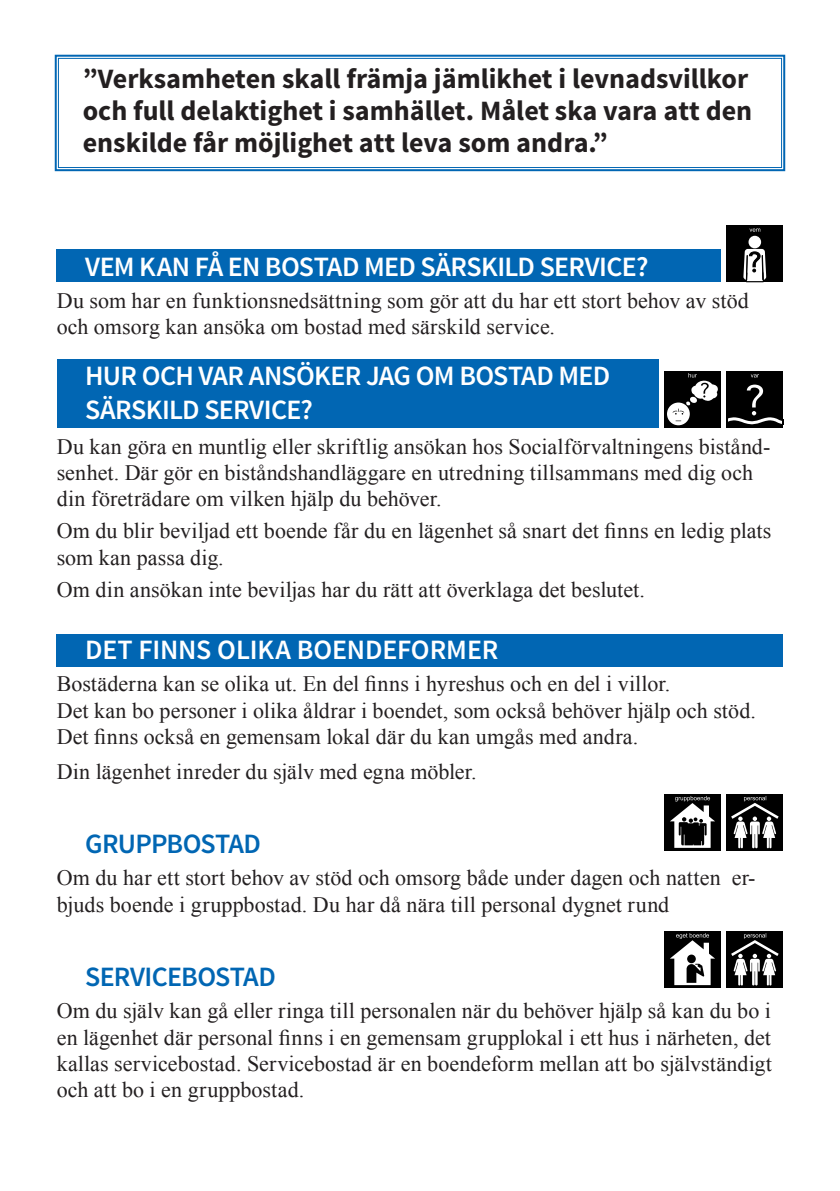
<style>
.page{position:relative;width:840px;height:1191px;background:#fff}
.page>*{position:absolute;margin:0;border:0;box-sizing:border-box;transform-origin:0 0}
.t1{font:700 28px/32px "Source Sans Pro";color:#231f20}
.Rubrik_1{font:600 28px "Source Sans Pro";letter-spacing:-.025em;color:#fff}
.Rubrik{font:600 28px "Source Sans Pro";letter-spacing:-.005em;color:#fff}
.Rubrik_2{font:600 28px "Source Sans Pro";letter-spacing:-.025em;color:#0166b3}
.Brödtext{font:22px/26.4px "Times New Roman";letter-spacing:.005em;color:#231f20}
</style>
<div class="page">
<svg style="left:54px;top:54px;width:731px;height:118px"></svg>
<div style="left:58px;top:58px;width:723px;height:110px;border:1px solid #0166b3"></div>
<div style="left:57px;top:634px;width:725px;height:33px;background:#0166b3"></div>
<div style="left:57px;top:360px;width:601px;height:68px;background:#0166b3"></div>
<div style="left:57px;top:249px;width:663px;height:33px;background:#0166b3"></div>
<div style="left:726px;top:225px;width:56px;height:57px;background:#000"></div>
<div style="left:748px;top:236px;width:12px;height:12px;background:#fff;border-radius:50%"></div>
<svg style="left:743px;top:249px;width:22px;height:33px"></svg>
<svg style="left:749px;top:228px;width:10px;height:4px"></svg>
<div style="left:663px;top:371px;width:57px;height:57px;background:#000"></div>
<svg style="left:667px;top:373px;width:51px;height:52px"></svg>
<div style="left:726px;top:371px;width:56px;height:57px;background:#000"></div>
<svg style="left:728px;top:384px;width:54px;height:41px"></svg>
<svg style="left:750px;top:374px;width:8px;height:3px"></svg>
<div style="left:663px;top:794px;width:57px;height:56px;background:#000"></div>
<svg style="left:670px;top:796px;width:44px;height:52px"></svg>
<div style="left:726px;top:794px;width:56px;height:56px;background:#000"></div>
<svg style="left:731px;top:796px;width:47px;height:52px"></svg>
<div style="left:663px;top:931px;width:57px;height:57px;background:#000"></div>
<svg style="left:670px;top:933px;width:44px;height:52px"></svg>
<div style="left:726px;top:931px;width:56px;height:57px;background:#000"></div>
<svg style="left:731px;top:933px;width:47px;height:52px"></svg>
<p class="t1" style="left:83px;top:63px;width:670px">”Verksamheten skall främja jämlikhet i levnadsvillkor och full delaktighet i samhället. Målet ska vara att den enskilde får möjlighet att leva som andra.”</p>
<p class="Rubrik_1" style="left:85px;top:249px;width:564px">VEM KAN FÅ EN BOSTAD MED SÄRSKILD SERVICE?</p>
<p class="Brödtext" style="left:57px;top:287px;width:693px">Du som har en funktionsnedsättning som gör att du har ett stort behov av stöd och omsorg kan ansöka om bostad med särskild service.</p>
<p class="Rubrik_1" style="left:85px;top:358px;width:526px">HUR OCH VAR ANSÖKER JAG OM BOSTAD MED</p>
<p class="Rubrik_1" style="left:85px;top:392px;width:229px">SÄRSKILD SERVICE?</p>
<p class="Brödtext" style="left:57px;top:433px;width:714px">Du kan göra en muntlig eller skriftlig ansökan hos Socialförvaltningens bistånd&shy;senhet. Där gör en biståndshandläggare en utredning tillsammans med dig och din företrädare om vilken hjälp du behöver.</p>
<p class="Brödtext" style="left:57px;top:517px;width:715px">Om du blir beviljad ett boende får du en lägenhet så snart det finns en ledig plats som kan passa dig.</p>
<p class="Brödtext" style="left:57px;top:576px;width:589px">Om din ansökan inte beviljas har du rätt att överklaga det beslutet.</p>
<p class="Rubrik" style="left:85px;top:632px;width:414px">DET FINNS OLIKA BOENDEFORMER</p>
<p class="Brödtext" style="left:57px;top:670px;width:614px">Bostäderna kan se olika ut. En del finns i hyreshus och en del i villor.</p>
<p class="Brödtext" style="left:57px;top:697px;width:700px">Det kan bo personer i olika åldrar i boendet, som också behöver hjälp och stöd.<br>Det finns också en gemensam lokal där du kan umgås med andra.</p>
<p class="Brödtext" style="left:57px;top:758px;width:421px">Din lägenhet inreder du själv med egna möbler.</p>
<p class="Rubrik_2" style="left:85px;top:826px;width:177px">GRUPPBOSTAD</p>
<p class="Brödtext" style="left:57px;top:864px;width:699px">Om du har ett stort behov av stöd och omsorg både under dagen och natten er&shy;bjuds boende i gruppbostad. Du har då nära till personal dygnet rund</p>
<p class="Rubrik_2" style="left:85px;top:959px;width:192px">SERVICEBOSTAD</p>
<p class="Brödtext" style="left:57px;top:997px;width:716px;text-align:justify">Om du själv kan gå eller ringa till personalen när du behöver hjälp så kan du bo i en lägenhet där personal finns i en gemensam grupplokal i ett hus i närheten, det kallas servicebostad. Servicebostad är en boendeform mellan att bo självständigt och att bo i en gruppbostad.</p>
</div>
